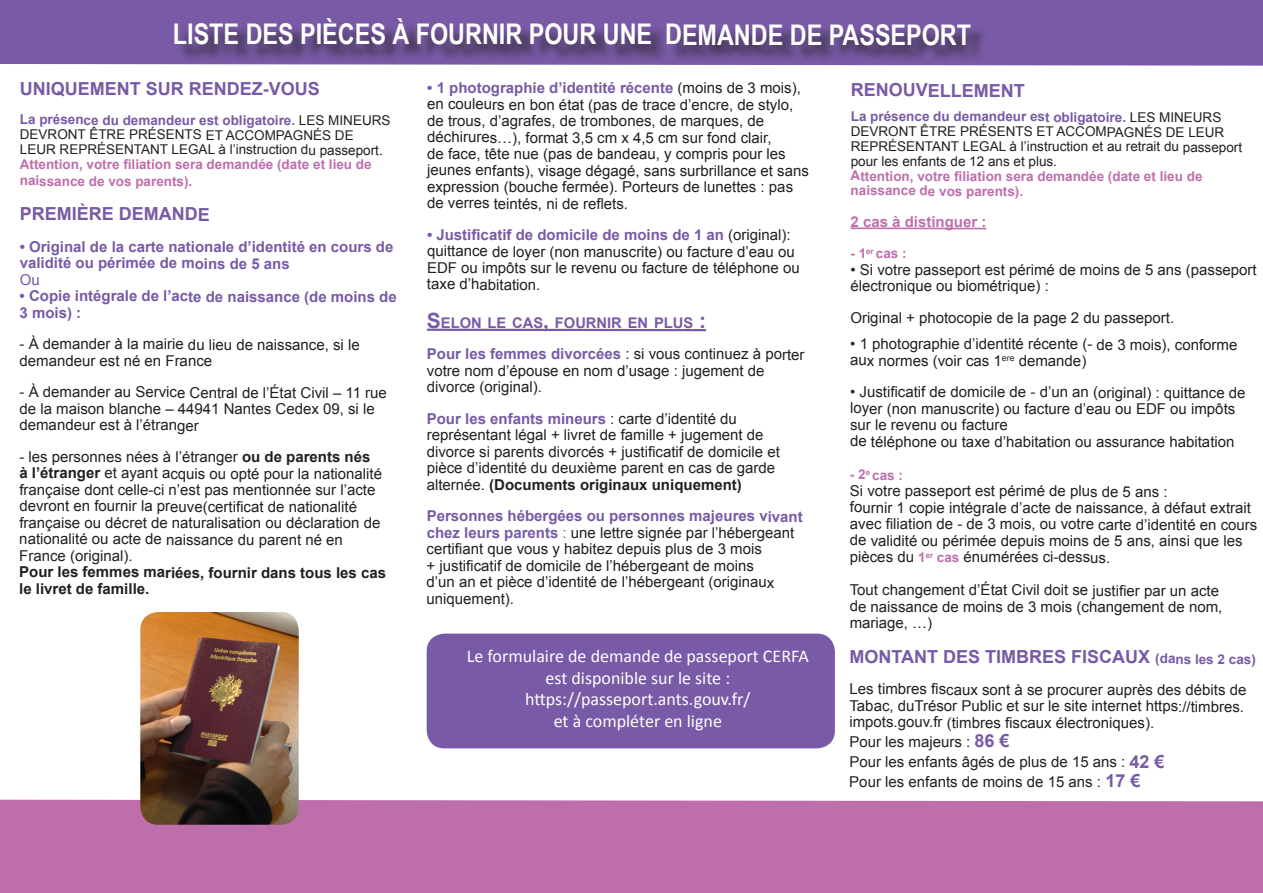
<style>
.page{position:relative;width:1263px;height:893px;background:#fff}
.page>*{position:absolute;margin:0;border:0;box-sizing:border-box;transform-origin:0 0}
.t1{font:700 28.5px "Arial Narrow";color:#fff}
.t2{font:18px/21.6px "Calibri";color:#fff;text-align:center}
.t3{font:700 18px "Arial";color:#785aa6}
.t4{font:15px/16.5px "Arial";color:#231f20}
.t5{font:700 15px/16.4px "Arial";color:#785aa6}
.t6{font:700 15px "Arial";letter-spacing:-.005em;color:#bf6eac}
.t7{font:700 14.7px "Arial";color:#785aa6}
.t8{font:13.5px/14.9px "Arial";letter-spacing:-.005em;color:#231f20}
.t9{font:700 13.5px "Arial";color:#bf6eac}
.s1{font-weight:700;color:#785aa6}
.s2{font-weight:700;color:#bf6eac}
.s3{font-weight:400}
.s4{font-weight:700}
.s5{font-size:21px}
.s6{color:#785aa6}
.s7{font-weight:700;font-size:13.5px;color:#bf6eac}
.s8{font-size:13.5px}
.s9{font-weight:700;font-size:18px;color:#785aa6}
</style>
<div class="page">
<div style="left:0;top:0;width:1263px;height:66px;background:#785aa6"></div>
<div style="left:177px;top:21px;width:812px;height:43px;background:#231f20;opacity:.75"></div>
<hr style="left:427px;top:329px;width:279px;height:2px;background:#785aa6">
<hr style="left:850px;top:227px;width:136px;height:2px;background:#bf6eac">
<div style="left:0;top:800px;width:1263px;height:93px;background:#bf6eac"></div>
<img style="left:140px;top:612px;width:159px;height:213px">
<div style="left:427px;top:634px;width:408px;height:114px;background:#785aa6;border-radius:18px"></div>
<p class="t1" style="left:173px;top:13px;width:800px">LISTE DES PIÈCES À FOURNIR POUR UNE DEMANDE DE PASSEPORT</p>
<p class="t3" style="left:20px;top:76px;width:302px">UNIQUEMENT SUR RENDEZ-VOUS</p>
<p class="t8" style="left:20px;top:113px;width:372px"><span class="s1">La présence du demandeur est obligatoire.</span> LES MINEURS DEVRONT ÊTRE PRÉSENTS ET ACCOMPAGNÉS DE LEUR REPRÉSENTANT LEGAL à l’instruction du passeport.<br><span class="s2">Attention, votre filiation sera demandée (date et lieu de</span></p>
<p class="t9" style="left:20px;top:172px;width:174px">naissance de vos parents).</p>
<p class="t3" style="left:20px;top:202px;width:192px">PREMIÈRE DEMANDE</p>
<p class="t5" style="left:20px;top:239px;width:375px">• Original de la carte nationale d’identité en cours de validité ou périmée de moins de 5 ans<br><span class="s3">Ou</span></p>
<p class="t5" style="left:20px;top:288px;width:379px">• Copie intégrale de l’acte de naissance (de moins de<br>3 mois) :</p>
<p class="t4" style="left:20px;top:336px;width:342px">- À demander à la mairie du lieu de naissance, si le demandeur est né en France</p>
<p class="t4" style="left:19px;top:384px;width:369px">- À demander au Service Central de l’État Civil – 11 rue de la maison blanche – 44941 Nantes Cedex 09, si le demandeur est à l’étranger</p>
<p class="t4" style="left:19px;top:449px;width:368px">- les personnes nées à l’étranger <span class="s4">ou de parents nés<br>à l’étranger</span> et ayant acquis ou opté pour la nationalité française dont celle-ci n’est pas mentionnée sur l’acte devront en fournir la preuve(certificat de nationalité française ou décret de naturalisation ou déclaration de nationalité ou acte de naissance du parent né en France (original).<br><span class="s4">Pour les femmes mariées, fournir dans tous les cas le livret de famille.</span></p>
<p class="t4" style="left:427px;top:80px;width:383px"><span class="s1">• 1 photographie d’identité récente</span> (moins de 3 mois), en couleurs en bon état (pas de trace d’encre, de stylo, de trous, d’agrafes, de trombones, de marques, de déchirures…), format 3,5 cm x 4,5 cm sur fond clair,<br>de face, tête nue (pas de bandeau, y compris pour les jeunes enfants), visage dégagé, sans surbrillance et sans expression (bouche fermée). Porteurs de lunettes : pas de verres teintés, ni de reflets.</p>
<p class="t4" style="left:427px;top:227px;width:374px"><span class="s1">• Justificatif de domicile de moins de 1 an</span> (original): quittance de loyer (non manuscrite) ou facture d’eau ou EDF ou impôts sur le revenu ou facture de téléphone ou taxe d’habitation.</p>
<p class="t7" style="left:427px;top:313px;width:281px"><span class="s5">S</span>ELON LE CAS<span class="s5">,</span> FOURNIR EN PLUS <span class="s5">:</span></p>
<p class="t4" style="left:427px;top:346px;width:379px"><span class="s1">Pour les femmes divorcées</span> : si vous continuez à porter votre nom d’épouse en nom d’usage : jugement de divorce (original).</p>
<p class="t4" style="left:427px;top:410px;width:355px"><span class="s1">Pour les enfants mineurs</span> : carte d’identité du représentant légal + livret de famille + jugement de divorce si parents divorcés + justificatif de domicile et pièce d’identité du deuxième parent en cas de garde alternée. <span class="s4">(Documents originaux uniquement)</span></p>
<p class="t4" style="left:427px;top:508px;width:378px"><span class="s1">Personnes hébergées ou personnes majeures vivant chez leurs parents</span> <span class="s6">:</span> une lettre signée par l’hébergeant certifiant que vous y habitez depuis plus de 3 mois<br>+ justificatif de domicile de l’hébergeant de moins<br>d’un an et pièce d’identité de l’hébergeant (originaux uniquement).</p>
<p class="t3" style="left:851px;top:78px;width:176px">RENOUVELLEMENT</p>
<p class="t8" style="left:851px;top:109px;width:393px"><span class="s1">La présence du demandeur est obligatoire.</span> LES MINEURS DEVRONT ÊTRE PRÉSENTS ET ACCOMPAGNÉS DE LEUR REPRÉSENTANT LEGAL à l’instruction et au retrait du passeport pour les enfants de 12 ans et plus.<br><span class="s2">Attention, votre filiation sera demandée (date et lieu de naissance de vos parents).</span></p>
<p class="t6" style="left:850px;top:212px;width:137px">2 cas à distinguer :</p>
<p class="t9" style="left:850px;top:244px;width:58px">- 1<sup>er</sup> cas :</p>
<p class="t4" style="left:850px;top:262px;width:408px">• Si votre passeport est périmé de moins de 5 ans (passeport électronique ou biométrique) :</p>
<p class="t4" style="left:850px;top:310px;width:325px">Original + photocopie de la page 2 du passeport.</p>
<p class="t4" style="left:850px;top:336px;width:389px">• 1 photographie d’identité récente (- de 3 mois), conforme aux normes (voir cas 1<sup>ere</sup> demande)</p>
<p class="t4" style="left:850px;top:384px;width:397px">• Justificatif de domicile de - d’un an (original) : quittance de loyer (non manuscrite) ou facture d’eau ou EDF ou impôts sur le revenu ou facture<br>de téléphone ou taxe d’habitation ou assurance habitation</p>
<p class="t9" style="left:850px;top:466px;width:55px">- 2<sup>e</sup> cas :</p>
<p class="t4" style="left:850px;top:483px;width:409px">Si votre passeport est périmé de plus de 5 ans :<br>fournir 1 copie intégrale d’acte de naissance, à défaut extrait avec filiation de - de 3 mois, ou votre carte d’identité en cours de validité ou périmée depuis moins de 5 ans, ainsi que les pièces du <span class="s7">1</span><sup>er</sup> <span class="s7">cas</span> énumérées ci-dessus.</p>
<p class="t4" style="left:850px;top:582px;width:374px">Tout changement d’État Civil doit se justifier par un acte de naissance de moins de 3 mois (changement de nom, mariage, …)</p>
<p class="t3" style="left:849px;top:645px;width:408px">MONTANT DES TIMBRES FISCAUX <span class="s8">(dans les 2 cas)</span></p>
<p class="t4" style="left:849px;top:681px;width:398px">Les timbres fiscaux sont à se procurer auprès des débits de<br>Tabac, duTrésor Public et sur le site internet https://timbres. impots.gouv.fr (timbres fiscaux électroniques).</p>
<p class="t4" style="left:849px;top:732px;width:317px;line-height:19.8px">Pour les majeurs : <span class="s9">86 €<br></span>Pour les enfants âgés de plus de 15 ans : <span class="s9">42 €<br></span>Pour les enfants de moins de 15 ans : <span class="s9">17 €</span></p>
<p class="t2" style="left:467px;top:645px;width:343px">Le formulaire de demande de passeport CERFA est disponible sur le site :</p>
<p class="t2" style="left:525px;top:688px;width:227px">https://passeport.ants.gouv.fr/</p>
<p class="t2" style="left:554px;top:710px;width:170px">et à compléter en ligne</p>
</div>
